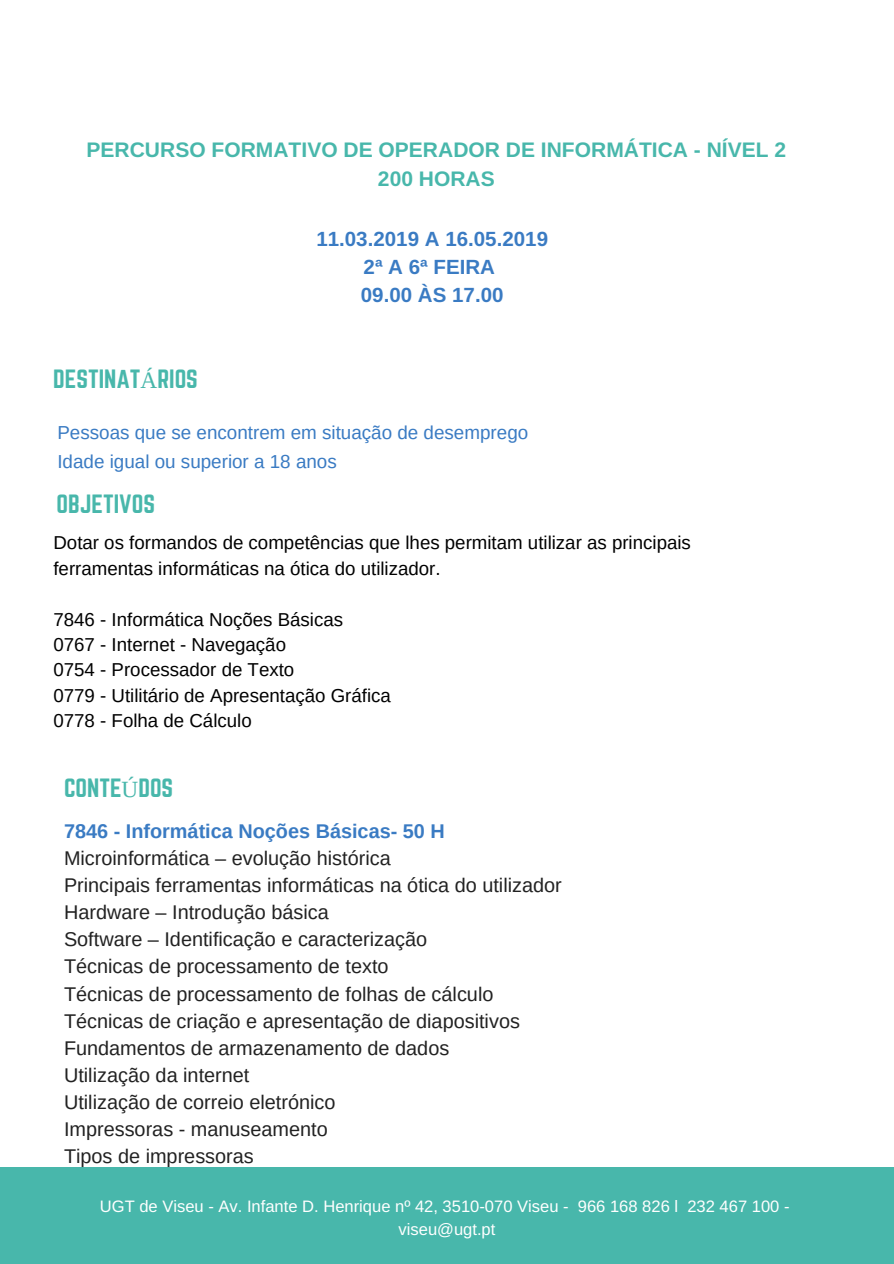
<style>
.page{position:relative;width:894px;height:1264px;background:#fff}
.page>*{position:absolute;margin:0;border:0;box-sizing:border-box;transform-origin:0 0}
.t1{font:23.25px "Norwester";color:#48b7ab}
.t2{font:700 21px/29.2px "Arimo";color:#48b7ab;text-align:center}
.t3{font:700 20.55px/28.2px "Arimo";color:#3a7bc3;text-align:center}
.t4{font:19.8px/27px "Arimo";color:#222}
.t5{font:700 19.8px "Arimo";color:#3a7bc3}
.t6{font:18.75px/25.3px "Arimo";color:#000}
.t7{font:18.75px/29.2px "Arimo";color:#3a7bc3}
.t8{font:16.5px/22.5px "Arimo";color:#fff;text-align:center}
.s1{font-family:"Liberation Serif"}
</style>
<div class="page">
<div style="left:0;top:1167px;width:893px;height:96px;background:#48b7ab"></div>
<p class="t2" style="left:87px;top:135px;width:701px">PERCURSO FORMATIVO DE OPERADOR DE INFORMÁTICA - NÍVEL 2<br>200 HORAS</p>
<p class="t1" style="left:53px;top:367px;width:146px">DESTINAT<span class="s1">Á</span>RIOS</p>
<p class="t3" style="left:316px;top:225px;width:233px">11.03.2019 A 16.05.2019<br>2ª A 6ª FEIRA<br>09.00 ÀS 17.00</p>
<p class="t7" style="left:57px;top:417px;width:472px">Pessoas que se encontrem em situação de desemprego<br>Idade igual ou superior a 18 anos</p>
<p class="t1" style="left:57px;top:493px;width:100px">OBJETIVOS</p>
<p class="t6" style="left:53px;top:530px;width:638px">Dotar os formandos de competências que lhes permitam utilizar as principais ferramentas informáticas na ótica do utilizador.</p>
<p class="t6" style="left:53px;top:606px;width:339px">7846 - Informática Noções Básicas<br>0767 - Internet - Navegação<br>0754 - Processador de Texto<br>0779 - Utilitário de Apresentação Gráfica<br>0778 - Folha de Cálculo</p>
<p class="t1" style="left:64px;top:776px;width:111px">CONTE<span class="s1">Ú</span>DOS</p>
<p class="t5" style="left:64px;top:820px;width:382px">7846 - Informática Noções Básicas- 50 H</p>
<p class="t4" style="left:64px;top:845px;width:499px">Microinformática – evolução histórica<br>Principais ferramentas informáticas na ótica do utilizador Hardware – Introdução básica<br>Software – Identificação e caracterização<br>Técnicas de processamento de texto<br>Técnicas de processamento de folhas de cálculo Técnicas de criação e apresentação de diapositivos Fundamentos de armazenamento de dados<br>Utilização da internet<br>Utilização de correio eletrónico<br>Impressoras - manuseamento<br>Tipos de impressoras</p>
<p class="t8" style="left:100px;top:1195px;width:691px">UGT de Viseu - Av. Infante D. Henrique nº 42, 3510-070 Viseu - 966 168 826 l 232 467 100 - viseu@ugt.pt</p>
</div>
